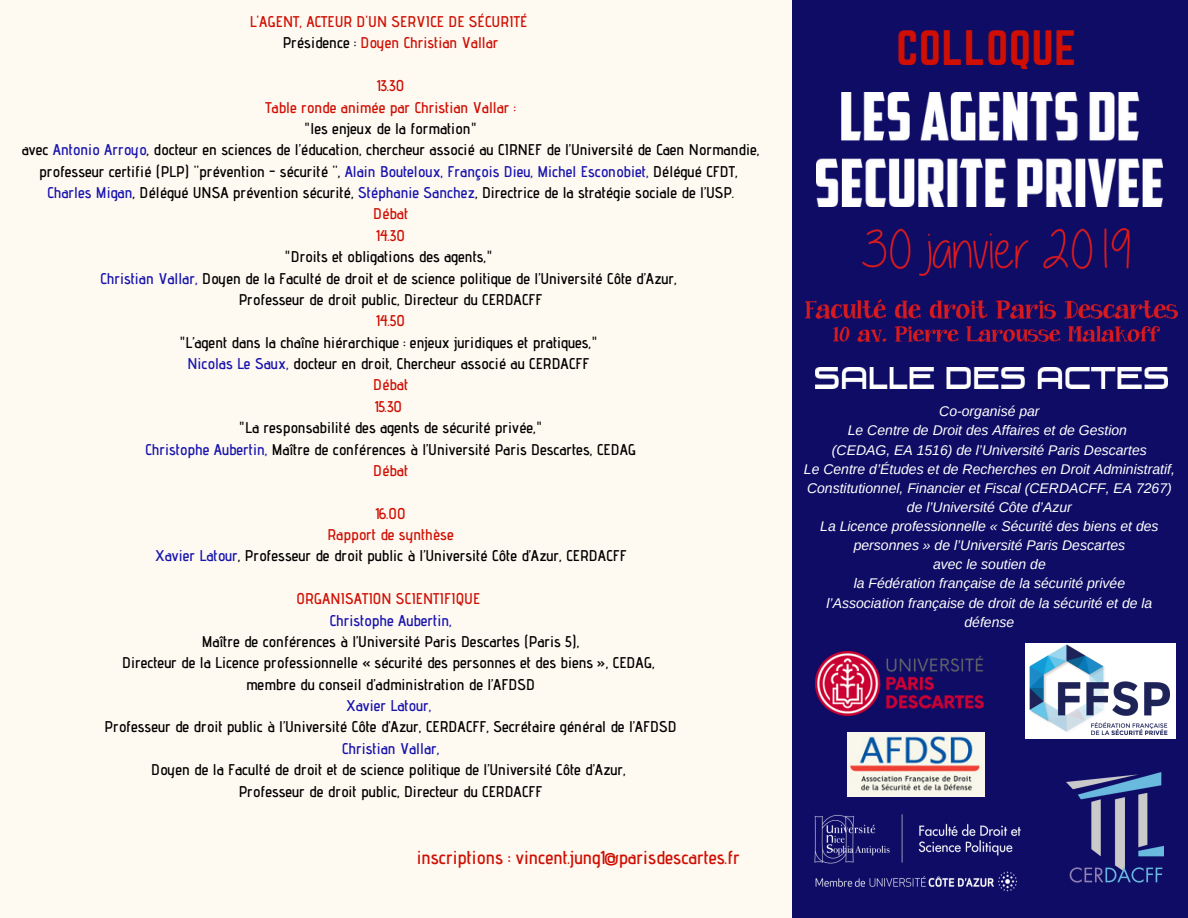
<style>
.page{position:relative;width:1188px;height:918px;background:#fffaf1}
.page>*{position:absolute;margin:0;border:0;box-sizing:border-box;transform-origin:0 0}
.t1{font:43.65px "Norwester";letter-spacing:.02em;color:#cf0f04}
.t2{font:600 18.75px "Advent Pro";color:#cf0f04}
.t3{font:600 15.6px/21.3px "Advent Pro";color:#000;text-align:center}
.t4{font:600 15.6px/21.3px "Advent Pro";color:#cf0f04;text-align:center}
.t5{font:600 15.6px "Advent Pro";color:#1814ae}
.t6{font:italic 13.95px/19.2px "Arimo";color:#fff;text-align:center}
.s1{color:#000}
.s2{color:#1814ae}
.s3{color:#cf0f04}
</style>
<div class="page">
<div style="left:792px;top:0;width:396px;height:918px;background:#0e0c65"></div>
<img style="left:817px;top:92px;width:345px;height:115px">
<img style="left:814px;top:814px;width:207px;height:78px">
<img style="left:816px;top:651px;width:167px;height:65px">
<img style="left:1066px;top:773px;width:97px;height:110px">
<img style="left:863px;top:228px;width:267px;height:48px">
<img style="left:806px;top:299px;width:372px;height:19px">
<img style="left:834px;top:326px;width:326px;height:16px">
<img style="left:816px;top:368px;width:352px;height:20px">
<img style="left:847px;top:732px;width:137px;height:64px">
<div style="left:1025px;top:644px;width:151px;height:95px;background:#fff"></div>
<img style="left:1029px;top:645px;width:141px;height:90px">
<p class="t4" style="left:250px;top:11px;width:279px">L'AGENT, ACTEUR D'UN SERVICE DE SÉCURITÉ<br><span class="s1">Présidence :</span> Doyen Christian Vallar</p>
<p class="t4" style="left:265px;top:75px;width:252px">13.30<br>Table ronde animée par Christian Vallar :</p>
<p class="t3" style="left:22px;top:118px;width:739px">"les enjeux de la formation"<br>avec <span class="s2">Antonio Arroyo</span>, docteur en sciences de l’éducation, chercheur associé au CIRNEF de l’Université de Caen Normandie, professeur certifié (PLP) ''prévention - sécurité '', <span class="s2">Alain Bouteloux, François Dieu, Michel Esconobiet,</span> Délégué CFDT, <span class="s2">Charles Migan</span>, Délégué UNSA prévention sécurité, <span class="s2">Stéphanie Sanchez</span>, Directrice de la stratégie sociale de l’USP.<br><span class="s3">Débat<br>14.30</span></p>
<p class="t3" style="left:100px;top:246px;width:578px">"Droits et obligations des agents,"<br><span class="s2">Christian Vallar,</span> Doyen de la Faculté de droit et de science politique de l’Université Côte d’Azur,<br>Professeur de droit public, Directeur du CERDACFF</p>
<p class="t4" style="left:376px;top:310px;width:30px">14.50</p>
<p class="t3" style="left:179px;top:331px;width:420px">"L’agent dans la chaîne hiérarchique : enjeux juridiques et pratiques," <span class="s2">Nicolas Le Saux,</span> docteur en droit, Chercheur associé au CERDACFF <span class="s3">Débat<br>15.30</span></p>
<p class="t3" style="left:145px;top:417px;width:493px">"La responsabilité des agents de sécurité privée,"<br><span class="s2">Christophe Aubertin,</span> Maître de conférences à l’Université Paris Descartes, CEDAG<br><span class="s3">Débat</span></p>
<p class="t3" style="left:154px;top:502px;width:474px"><span class="s3">16.00<br>Rapport de synthèse<br></span><span class="s2">Xavier Latour</span>, Professeur de droit public à l’Université Côte d’Azur, CERDACFF</p>
<p class="t4" style="left:297px;top:588px;width:185px">ORGANISATION SCIENTIFIQUE</p>
<p class="t5" style="left:329px;top:610px;width:124px">Christophe Aubertin,</p>
<p class="t3" style="left:122px;top:631px;width:534px">Maître de conférences à l’Université Paris Descartes (Paris 5),<br>Directeur de la Licence professionnelle « sécurité des personnes et des biens », CEDAG, membre du conseil d’administration de l’AFDSD</p>
<p class="t5" style="left:345px;top:696px;width:88px">Xavier Latour,</p>
<p class="t3" style="left:105px;top:716px;width:574px">Professeur de droit public à l’Université Côte d’Azur, CERDACFF, Secrétaire général de l’AFDSD</p>
<p class="t5" style="left:342px;top:739px;width:99px">Christian Vallar,</p>
<p class="t3" style="left:151px;top:759px;width:476px">Doyen de la Faculté de droit et de science politique de l’Université Côte d’Azur,<br>Professeur de droit public, Directeur du CERDACFF</p>
<p class="t2" style="left:417px;top:846px;width:325px">inscriptions : vincent.jung1@parisdescartes.fr</p>
<h1 class="t1" style="left:897px;top:27px;width:181px">COLLOQUE</h1>
<p class="t6" style="left:804px;top:402px;width:372px">Co-organisé par<br>Le Centre de Droit des Affaires et de Gestion<br>(CEDAG, EA 1516) de l’Université Paris Descartes<br>Le Centre d’Études et de Recherches en Droit Administratif, Constitutionnel, Financier et Fiscal (CERDACFF, EA 7267) de l’Université Côte d’Azur<br>La Licence professionnelle « Sécurité des biens et des personnes » de l’Université Paris Descartes<br>avec le soutien de<br>la Fédération française de la sécurité privée<br>l’Association française de droit de la sécurité et de la défense</p>
</div>
